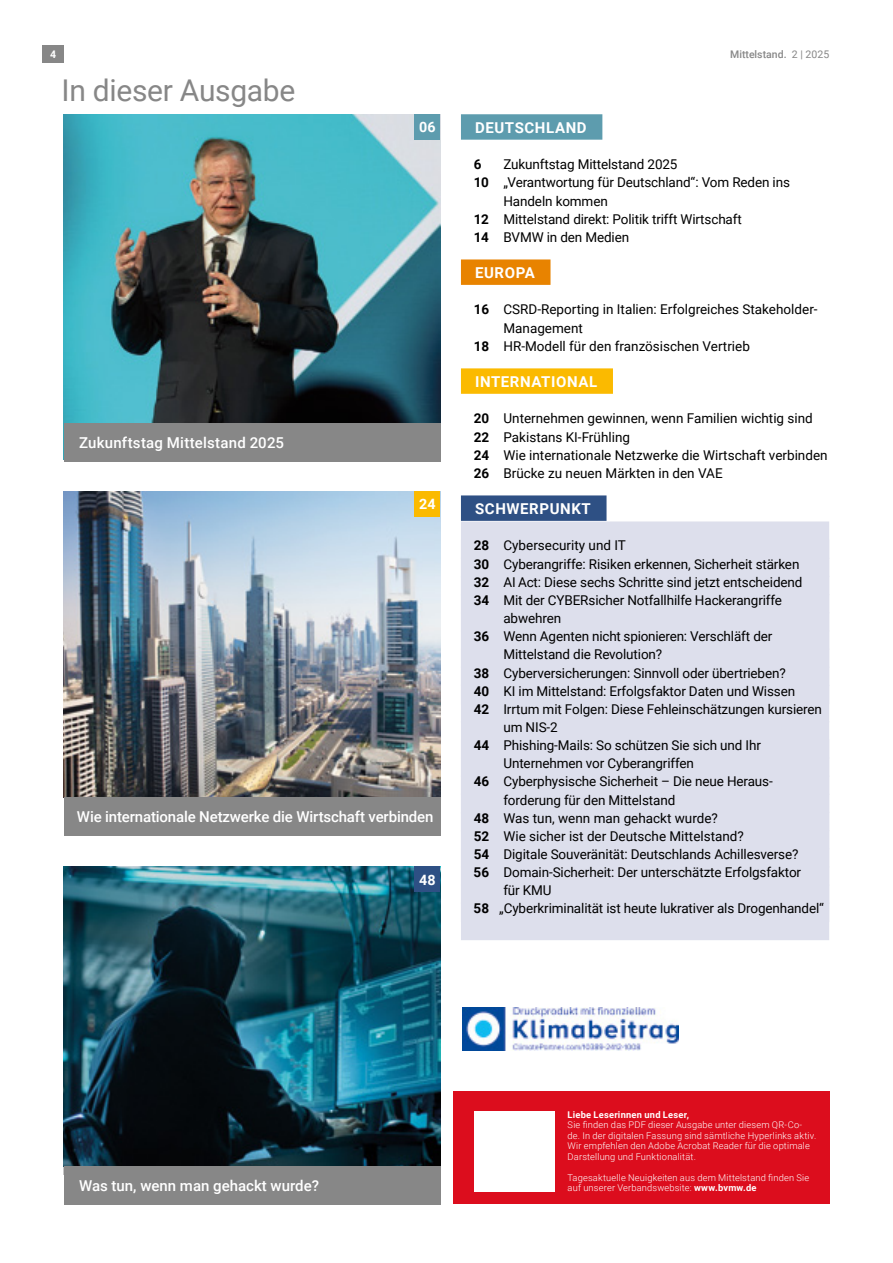
<style>
.page{position:relative;width:893px;height:1263px;background:#fff}
.page>*{position:absolute;margin:0;border:0;box-sizing:border-box;transform-origin:0 0}
.t1{font:30px "Roboto";letter-spacing:-.01em;color:#878787}
.t2{font:500 15px "Roboto";letter-spacing:-.01em;color:#fff}
.t3{font:700 15px "Roboto";letter-spacing:.04em;color:#fff}
.t4{font:500 15px "Roboto";letter-spacing:.015em;color:#fff}
.t5{font:700 14.25px "Roboto";color:#fff}
.t6{font:13.5px/18.1px "Roboto";letter-spacing:-.01em;color:#000}
.t7{font:700 13.5px "Roboto";color:#000}
.t8{font:500 10.5px "Roboto";color:#878787}
.t9{font:700 10.5px "Roboto";color:#fff}
.t10{font:300 9.3px/10.5px "Roboto";letter-spacing:.02em;color:#fff}
.t11{font:700 9.3px "Roboto";letter-spacing:.025em;color:#fff}
.s1{font-weight:400}
.s2{font-weight:700}
</style>
<div class="page">
<img style="left:64px;top:114px;width:376px;height:309px">
<div style="left:415px;top:114px;width:25px;height:26px;background:#5d9cae"></div>
<img style="left:64px;top:867px;width:376px;height:299px">
<div style="left:461px;top:114px;width:141px;height:26px;background:#5d9cae"></div>
<div style="left:461px;top:259px;width:89px;height:26px;background:#e88300"></div>
<div style="left:461px;top:368px;width:152px;height:26px;background:#fbba00"></div>
<div style="left:461px;top:495px;width:145px;height:26px;background:#2e5084"></div>
<div style="left:461px;top:521px;width:368px;height:38px;background:#dddfec"></div>
<div style="left:461px;top:558px;width:368px;height:37px;background:#dddfec"></div>
<div style="left:461px;top:594px;width:368px;height:38px;background:#dddfec"></div>
<div style="left:461px;top:630px;width:368px;height:38px;background:#dddfec"></div>
<div style="left:461px;top:667px;width:368px;height:37px;background:#dddfec"></div>
<div style="left:461px;top:685px;width:368px;height:37px;background:#dddfec"></div>
<div style="left:461px;top:721px;width:368px;height:38px;background:#dddfec"></div>
<div style="left:461px;top:757px;width:368px;height:38px;background:#dddfec"></div>
<div style="left:461px;top:794px;width:368px;height:37px;background:#dddfec"></div>
<div style="left:461px;top:830px;width:368px;height:37px;background:#dddfec"></div>
<div style="left:461px;top:866px;width:368px;height:38px;background:#dddfec"></div>
<div style="left:461px;top:903px;width:368px;height:37px;background:#dddfec"></div>
<div style="left:453px;top:1091px;width:376px;height:113px;background:#dc0d1d"></div>
<div style="left:474px;top:1111px;width:81px;height:81px;background:#fff"></div>
<div style="left:415px;top:867px;width:25px;height:25px;background:#2e5084"></div>
<div style="left:43px;top:46px;width:21px;height:17px;background:#878787"></div>
<img style="left:64px;top:491px;width:376px;height:306px">
<div style="left:64px;top:423px;width:377px;height:39px;background:#878787"></div>
<div style="left:64px;top:797px;width:377px;height:38px;background:#878787"></div>
<div style="left:64px;top:1166px;width:377px;height:38px;background:#878787"></div>
<div style="left:415px;top:491px;width:25px;height:26px;background:#fbba00"></div>
<img style="left:462px;top:1007px;width:216px;height:43px">
<p class="t9" style="left:50px;top:47px;width:8px">4</p>
<p class="t8" style="left:730px;top:47px;width:101px">Mittelstand. <span class="s1">2 | 2025</span></p>
<h1 class="t1" style="left:62px;top:69px;width:235px">In dieser Ausgabe</h1>
<p class="t5" style="left:419px;top:117px;width:18px">06</p>
<p class="t3" style="left:475px;top:117px;width:113px">DEUTSCHLAND</p>
<p class="t7" style="left:474px;top:155px;width:9px">6</p>
<p class="t6" style="left:503px;top:155px;width:176px">Zukunftstag Mittelstand 2025</p>
<p class="t6" style="left:474px;top:173px;width:318px"><span class="s2">10</span> „Verantwortung für Deutschland“: Vom Reden ins</p>
<p class="t6" style="left:503px;top:191px;width:106px">Handeln kommen</p>
<p class="t6" style="left:474px;top:209px;width:270px"><span class="s2">12</span> Mittelstand direkt: Politik trifft Wirtschaft</p>
<p class="t6" style="left:474px;top:227px;width:157px"><span class="s2">14</span> BVMW in den Medien</p>
<p class="t3" style="left:475px;top:262px;width:61px">EUROPA</p>
<p class="t6" style="left:474px;top:300px;width:345px"><span class="s2">16</span> CSRD-Reporting in Italien: Erfolgreiches Stakeholder-</p>
<p class="t6" style="left:503px;top:318px;width:81px">Management</p>
<p class="t6" style="left:474px;top:336px;width:278px"><span class="s2">18</span> HR-Modell für den französischen Vertrieb</p>
<p class="t3" style="left:475px;top:371px;width:124px">INTERNATIONAL</p>
<p class="t6" style="left:474px;top:409px;width:355px"><span class="s2">20</span> Unternehmen gewinnen, wenn Familien wichtig sind <span class="s2">22</span> Pakistans KI-Frühling<br><span class="s2">24</span> Wie internationale Netzwerke die Wirtschaft verbinden <span class="s2">26</span> Brücke zu neuen Märkten in den VAE</p>
<p class="t3" style="left:475px;top:498px;width:117px">SCHWERPUNKT</p>
<p class="t6" style="left:474px;top:536px;width:154px"><span class="s2">28</span> Cybersecurity und IT</p>
<p class="t6" style="left:474px;top:554px;width:327px"><span class="s2">30</span> Cyberangriffe: Risiken erkennen, Sicherheit stärken</p>
<p class="t6" style="left:474px;top:572px;width:330px"><span class="s2">32</span> AI Act: Diese sechs Schritte sind jetzt entscheidend</p>
<p class="t6" style="left:474px;top:590px;width:310px"><span class="s2">34</span> Mit der CYBERsicher Notfallhilfe Hackerangriffe</p>
<p class="t6" style="left:503px;top:609px;width:59px">abwehren</p>
<p class="t6" style="left:474px;top:627px;width:300px"><span class="s2">36</span> Wenn Agenten nicht spionieren: Verschläft der</p>
<p class="t6" style="left:503px;top:645px;width:160px">Mittelstand die Revolution?</p>
<p class="t6" style="left:474px;top:663px;width:314px"><span class="s2">38</span> Cyberversicherungen: Sinnvoll oder übertrieben?</p>
<p class="t6" style="left:474px;top:681px;width:323px"><span class="s2">40</span> KI im Mittelstand: Erfolgsfaktor Daten und Wissen</p>
<p class="t6" style="left:474px;top:699px;width:350px"><span class="s2">42</span> Irrtum mit Folgen: Diese Fehleinschätzungen kursieren</p>
<p class="t6" style="left:503px;top:717px;width:56px">um NIS-2</p>
<p class="t6" style="left:474px;top:736px;width:289px"><span class="s2">44</span> Phishing-Mails: So schützen Sie sich und Ihr</p>
<p class="t6" style="left:503px;top:754px;width:192px">Unternehmen vor Cyberangriffen</p>
<p class="t6" style="left:474px;top:772px;width:301px"><span class="s2">46</span> Cyberphysische Sicherheit – Die neue Heraus-</p>
<p class="t6" style="left:503px;top:790px;width:173px">forderung für den Mittelstand</p>
<p class="t6" style="left:474px;top:808px;width:246px"><span class="s2">48</span> Was tun, wenn man gehackt wurde?</p>
<p class="t6" style="left:474px;top:826px;width:272px"><span class="s2">52</span> Wie sicher ist der Deutsche Mittelstand?</p>
<p class="t6" style="left:474px;top:844px;width:326px"><span class="s2">54</span> Digitale Souveränität: Deutschlands Achillesverse?</p>
<p class="t6" style="left:474px;top:863px;width:329px"><span class="s2">56</span> Domain-Sicherheit: Der unterschätzte Erfolgsfaktor</p>
<p class="t6" style="left:503px;top:881px;width:50px">für KMU</p>
<p class="t6" style="left:474px;top:899px;width:352px"><span class="s2">58</span> „Cyberkriminalität ist heute lukrativer als Drogenhandel“</p>
<p class="t4" style="left:79px;top:432px;width:207px">Zukunftstag Mittelstand 2025</p>
<p class="t5" style="left:419px;top:494px;width:18px">24</p>
<p class="t2" style="left:77px;top:806px;width:358px">Wie internationale Netzwerke die Wirtschaft verbinden</p>
<p class="t5" style="left:419px;top:870px;width:18px">48</p>
<p class="t2" style="left:79px;top:1175px;width:241px">Was tun, wenn man gehackt wurde?</p>
<p class="t11" style="left:568px;top:1108px;width:123px">Liebe Leserinnen und Leser,</p>
<p class="t10" style="left:568px;top:1119px;width:250px">Sie finden das PDF dieser Ausgabe unter diesem QR-Co&shy;de. In der digitalen Fassung sind sämtliche Hyperlinks aktiv.<br>Wir empfehlen den Adobe Acrobat Reader für die optimale Darstellung und Funktionalität.</p>
<p class="t10" style="left:568px;top:1172px;width:243px">Tagesaktuelle Neuigkeiten aus dem Mittelstand finden Sie auf unserer Verbandswebsite: <span class="s2">www.bvmw.de</span></p>
</div>
